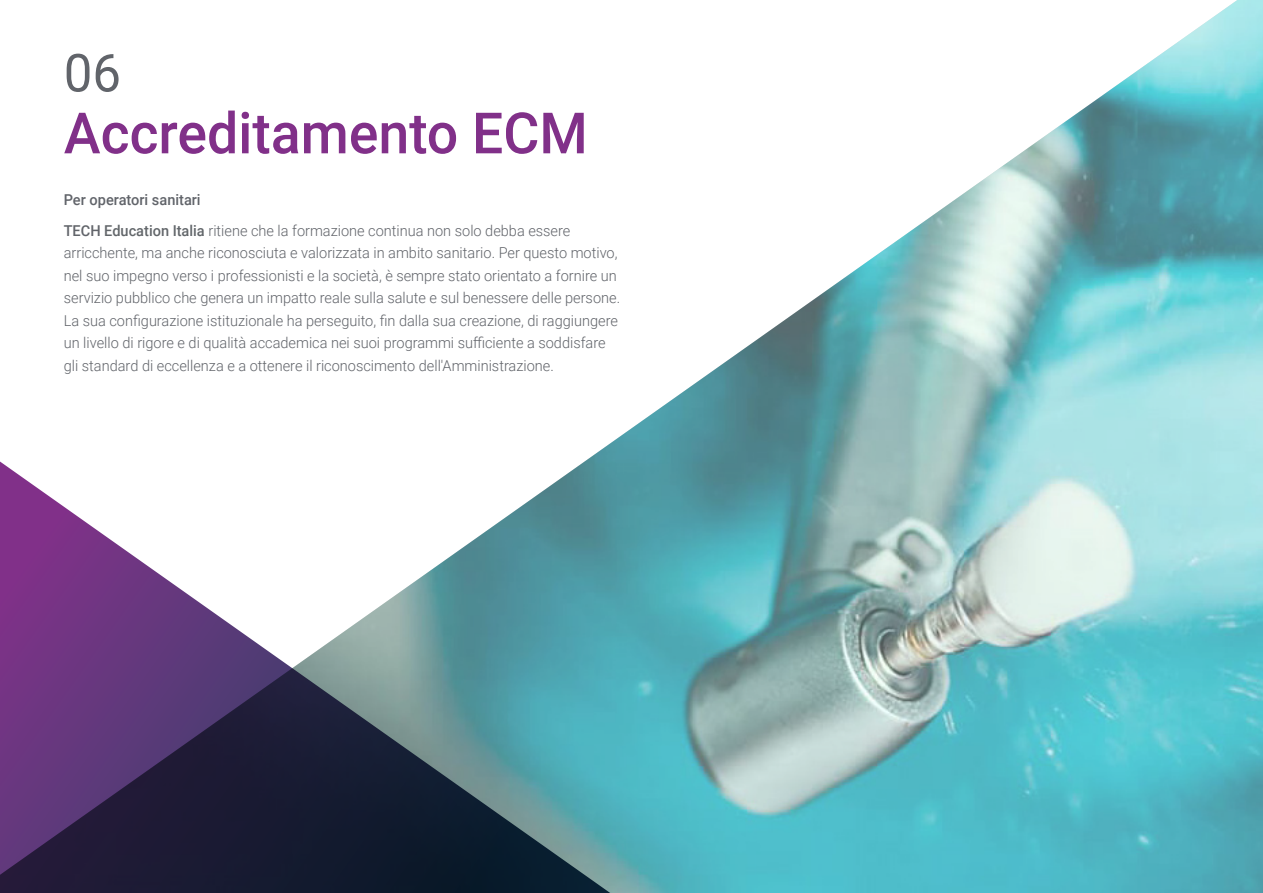
<style>
.page{position:relative;width:1263px;height:893px;background:#fff}
.page>*{position:absolute;margin:0;border:0;box-sizing:border-box;transform-origin:0 0}
.t1{font:500 57px "Roboto";color:#813089}
.t2{font:52.5px "Roboto";color:#61646a}
.t3{font:300 15px/22.5px "Roboto";color:#61646a}
.s1{font-weight:500}
.s2{font-weight:500;color:#62666a}
</style>
<div class="page">
<img style="left:606px;top:0;width:657px;height:893px">
<svg style="left:0;top:446px;width:640px;height:447px"></svg>
<h2 class="t2" style="left:64px;top:36px;width:59px">06</h2>
<h1 class="t1" style="left:64px;top:93px;width:525px">Accreditamento ECM</h1>
<p class="t3" style="left:64px;top:184px;width:508px;line-height:31px"><span class="s1">Per operatori sanitari<br>TECH</span> <span class="s2">Education Italia</span> ritiene che la formazione continua non solo debba essere</p>
<p class="t3" style="left:64px;top:241px;width:558px">arricchente, ma anche riconosciuta e valorizzata in ambito sanitario. Per questo motivo, nel suo impegno verso i professionisti e la società, è sempre stato orientato a fornire un servizio pubblico che genera un impatto reale sulla salute e sul benessere delle persone.<br>La sua configurazione istituzionale ha perseguito, fin dalla sua creazione, di raggiungere un livello di rigore e di qualità accademica nei suoi programmi sufficiente a soddisfare gli standard di eccellenza e a ottenere il riconoscimento dell'Amministrazione.</p>
</div>
